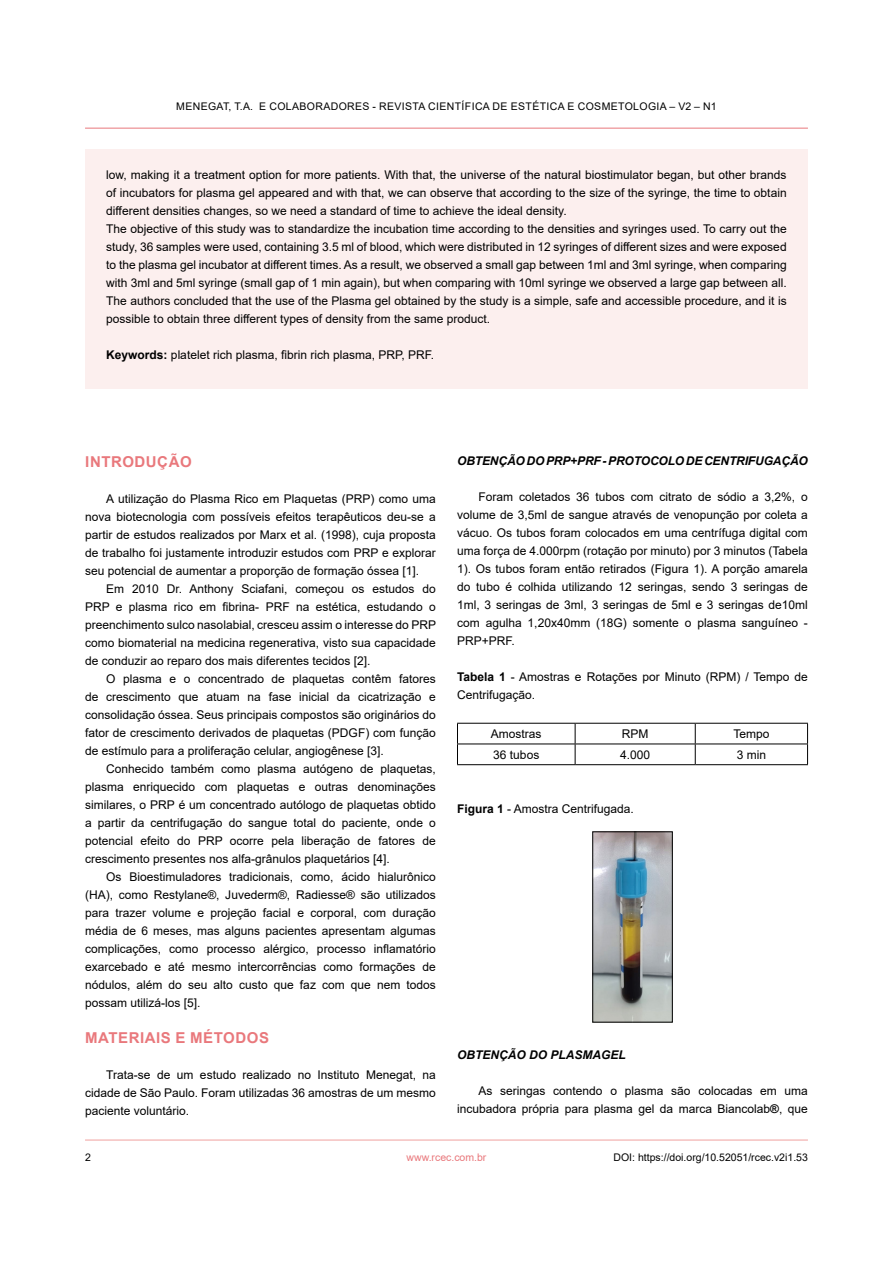
<style>
.page{position:relative;width:893px;height:1263px;background:#fff}
.page>*{position:absolute;margin:0;border:0;box-sizing:border-box;transform-origin:0 0}
.t1{font:700 15px "Arial";letter-spacing:.035em;color:#e9787c}
.t2{font:12px/18px "Arial";color:#000;text-align:justify}
.t3{font:italic 700 12px "Arial";letter-spacing:-.01em;color:#000}
.t4{font:10.5px "Arial";letter-spacing:.035em;color:#000}
.t5{font:10.5px "Arial";color:#000}
.t6{font:10.5px "Arial";color:#e9787c}
.s1{font-weight:700}
</style>
<div class="page">
<hr style="left:85px;top:128px;width:723px;height:1px;background:#e9787c">
<hr style="left:85px;top:1140px;width:723px;height:1px;background:#f0a09f">
<div style="left:85px;top:149px;width:723px;height:239px;background:#fcefee"></div>
<hr style="left:457px;top:723px;width:118px;height:1px;background:#000">
<hr style="left:575px;top:723px;width:120px;height:1px;background:#000">
<hr style="left:695px;top:723px;width:113px;height:1px;background:#000">
<hr style="left:457px;top:743px;width:118px;height:1px;background:#000">
<svg style="left:457px;top:724px;width:1px;height:40px"></svg>
<hr style="left:575px;top:743px;width:120px;height:1px;background:#000">
<svg style="left:575px;top:724px;width:1px;height:40px"></svg>
<hr style="left:695px;top:743px;width:113px;height:1px;background:#000">
<svg style="left:695px;top:724px;width:1px;height:40px"></svg>
<svg style="left:807px;top:724px;width:1px;height:40px"></svg>
<hr style="left:457px;top:764px;width:118px;height:1px;background:#000">
<hr style="left:575px;top:764px;width:120px;height:1px;background:#000">
<hr style="left:695px;top:764px;width:113px;height:1px;background:#000">
<img style="left:594px;top:833px;width:77px;height:187px">
<div style="left:592px;top:831px;width:81px;height:191px;border:1px solid #000"></div>
<p class="t4" style="left:176px;top:99px;width:542px">MENEGAT, T.A. E COLABORADORES - REVISTA CIENTÍFICA DE ESTÉTICA E COSMETOLOGIA – V2 – N1</p>
<p class="t2" style="left:106px;top:166px;width:682px;text-align:left">low, making it a treatment option for more patients. With that, the universe of the natural biostimulator began, but other brands of incubators for plasma gel appeared and with that, we can observe that according to the size of the syringe, the time to obtain different densities changes, so we need a standard of time to achieve the ideal density.<br>The objective of this study was to standardize the incubation time according to the densities and syringes used. To carry out the study, 36 samples were used, containing 3.5 ml of blood, which were distributed in 12 syringes of different sizes and were exposed to the plasma gel incubator at different times. As a result, we observed a small gap between 1ml and 3ml syringe, when comparing with 3ml and 5ml syringe (small gap of 1 min again), but when comparing with 10ml syringe we observed a large gap between all.<br>The authors concluded that the use of the Plasma gel obtained by the study is a simple, safe and accessible procedure, and it is possible to obtain three different types of density from the same product.</p>
<p class="t2" style="left:106px;top:346px;width:329px"><span class="s1">Keywords:</span> platelet rich plasma, fibrin rich plasma, PRP, PRF.</p>
<p class="t1" style="left:85px;top:451px;width:108px">INTRODUÇÃO</p>
<p class="t2" style="left:85px;top:490px;width:352px;text-indent:21px">A utilização do Plasma Rico em Plaquetas (PRP) como uma nova biotecnologia com possíveis efeitos terapêuticos deu-se a partir de estudos realizados por Marx et al. (1998), cuja proposta de trabalho foi justamente introduzir estudos com PRP e explorar seu potencial de aumentar a proporção de formação óssea [1].</p>
<p class="t2" style="left:85px;top:580px;width:352px;text-indent:21px">Em 2010 Dr. Anthony Sciafani, começou os estudos do PRP e plasma rico em fibrina- PRF na estética, estudando o preenchimento sulco nasolabial, cresceu assim o interesse do PRP como biomaterial na medicina regenerativa, visto sua capacidade de conduzir ao reparo dos mais diferentes tecidos [2].</p>
<p class="t2" style="left:85px;top:670px;width:352px;text-indent:21px">O plasma e o concentrado de plaquetas contêm fatores de crescimento que atuam na fase inicial da cicatrização e consolidação óssea. Seus principais compostos são originários do fator de crescimento derivados de plaquetas (PDGF) com função de estímulo para a proliferação celular, angiogênese [3].</p>
<p class="t2" style="left:85px;top:760px;width:352px;text-indent:21px">Conhecido também como plasma autógeno de plaquetas, plasma enriquecido com plaquetas e outras denominações similares, o PRP é um concentrado autólogo de plaquetas obtido a partir da centrifugação do sangue total do paciente, onde o potencial efeito do PRP ocorre pela liberação de fatores de crescimento presentes nos alfa-grânulos plaquetários [4].</p>
<p class="t2" style="left:85px;top:868px;width:352px;text-indent:21px">Os Bioestimuladores tradicionais, como, ácido hialurônico (HA), como Restylane®, Juvederm®, Radiesse® são utilizados para trazer volume e projeção facial e corporal, com duração média de 6 meses, mas alguns pacientes apresentam algumas complicações, como processo alérgico, processo inflamatório exarcebado e até mesmo intercorrências como formações de nódulos, além do seu alto custo que faz com que nem todos possam utilizá-los [5].</p>
<p class="t1" style="left:85px;top:1027px;width:185px">MATERIAIS E MÉTODOS</p>
<p class="t2" style="left:85px;top:1066px;width:352px;text-indent:21px">Trata-se de um estudo realizado no Instituto Menegat, na cidade de São Paulo. Foram utilizadas 36 amostras de um mesmo paciente voluntário.</p>
<p class="t3" style="left:457px;top:453px;width:352px">OBTENÇÃO DO PRP+PRF - PROTOCOLO DE CENTRIFUGAÇÃO</p>
<p class="t2" style="left:457px;top:487px;width:352px;text-indent:21px">Foram coletados 36 tubos com citrato de sódio a 3,2%, o volume de 3,5ml de sangue através de venopunção por coleta a vácuo. Os tubos foram colocados em uma centrífuga digital com uma força de 4.000rpm (rotação por minuto) por 3 minutos (Tabela 1). Os tubos foram então retirados (Figura 1). A porção amarela do tubo é colhida utilizando 12 seringas, sendo 3 seringas de 1ml, 3 seringas de 3ml, 3 seringas de 5ml e 3 seringas de10ml com agulha 1,20x40mm (18G) somente o plasma sanguíneo - PRP+PRF.</p>
<p class="t2" style="left:457px;top:667px;width:352px"><span class="s1">Tabela 1</span> - Amostras e Rotações por Minuto (RPM) / Tempo de<br>Centrifugação.</p>
<p class="t2" style="left:491px;top:725px;width:52px">Amostras</p>
<p class="t2" style="left:622px;top:725px;width:28px">RPM</p>
<p class="t2" style="left:733px;top:725px;width:38px">Tempo</p>
<p class="t2" style="left:493px;top:745px;width:48px">36 tubos</p>
<p class="t2" style="left:620px;top:745px;width:32px">4.000</p>
<p class="t2" style="left:737px;top:745px;width:31px">3 min</p>
<p class="t2" style="left:457px;top:800px;width:178px"><span class="s1">Figura 1</span> - Amostra Centrifugada.</p>
<p class="t3" style="left:457px;top:1047px;width:170px">OBTENÇÃO DO PLASMAGEL</p>
<p class="t2" style="left:457px;top:1082px;width:352px;text-align:right">As seringas contendo o plasma são colocadas em uma incubadora própria para plasma gel da marca Biancolab<span class="s1">®</span>, que</p>
<p class="t4" style="left:85px;top:1149px;width:7px">2</p>
<p class="t6" style="left:406px;top:1150px;width:81px">www.rcec.com.br</p>
<p class="t5" style="left:614px;top:1150px;width:196px">DOI: https://doi.org/10.52051/rcec.v2i1.53</p>
</div>
